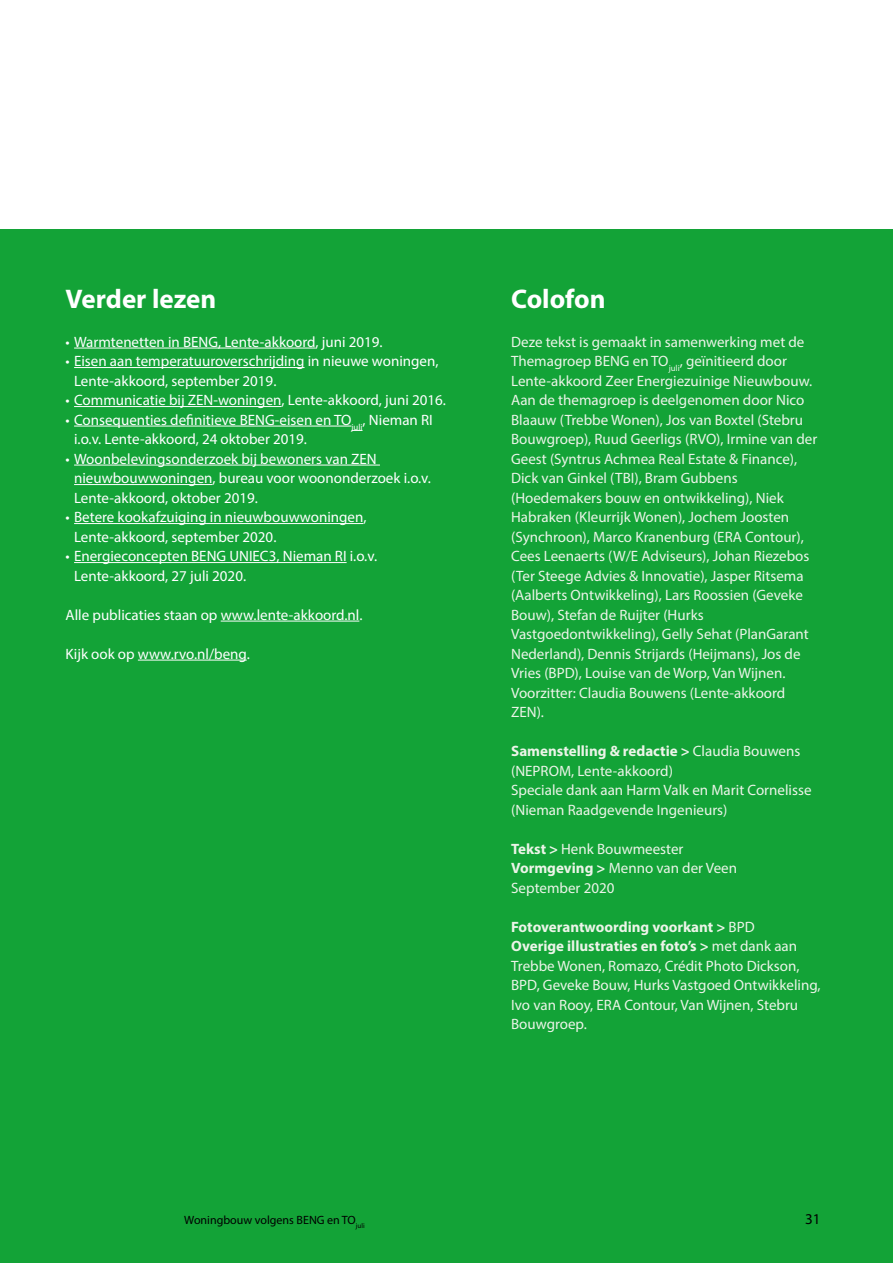
<style>
.page{position:relative;width:893px;height:1263px;background:#fff}
.page>*{position:absolute;margin:0;border:0;box-sizing:border-box;transform-origin:0 0}
.t1{font:700 27px "Myriad Pro";color:#fff}
.t2{font:15px/19.5px "Myriad Pro";color:#ecf4e8}
.t3{font:15px/19.5px "Myriad Pro";color:#fff}
.t4{font:15px "Myriad Pro";color:#000}
.t5{font:12px "Myriad Pro";color:#000}
.s1{font-weight:700}
</style>
<div class="page">
<div style="left:0;top:230px;width:893px;height:1033px;background:#13a337"></div>
<hr style="left:74px;top:348px;width:242px;height:1px;background:#fff">
<hr style="left:74px;top:367px;width:231px;height:1px;background:#fff">
<hr style="left:74px;top:406px;width:207px;height:1px;background:#fff">
<hr style="left:74px;top:426px;width:277px;height:1px;background:#fff">
<hr style="left:74px;top:465px;width:306px;height:1px;background:#fff">
<hr style="left:74px;top:484px;width:139px;height:1px;background:#fff">
<hr style="left:74px;top:523px;width:289px;height:1px;background:#fff">
<hr style="left:74px;top:562px;width:273px;height:1px;background:#fff">
<hr style="left:221px;top:621px;width:138px;height:1px;background:#fff">
<hr style="left:138px;top:660px;width:109px;height:1px;background:#fff">
<h1 class="t1" style="left:66px;top:281px;width:152px">Verder lezen</h1>
<p class="t3" style="left:66px;top:331px;width:319px">• Warmtenetten in BENG, Lente-akkoord, juni 2019.</p>
<p class="t3" style="left:74px;top:351px;width:366px;text-indent:-9px">• Eisen aan temperatuuroverschrijding in nieuwe woningen,<br>Lente-akkoord, september 2019.</p>
<p class="t3" style="left:66px;top:390px;width:382px">• Communicatie bij ZEN-woningen, Lente-akkoord, juni 2016.</p>
<p class="t3" style="left:74px;top:409px;width:360px;text-indent:-8px">• Consequenties definitieve BENG-eisen en TO<sub>juli</sub>, Nieman RI i.o.v. Lente-akkoord, 24 oktober 2019.</p>
<p class="t3" style="left:74px;top:448px;width:358px;text-indent:-9px">• Woonbelevingsonderzoek bij bewoners van ZEN nieuwbouwwoningen, bureau voor woononderzoek i.o.v.<br>Lente-akkoord, oktober 2019.</p>
<p class="t3" style="left:74px;top:507px;width:294px;text-indent:-9px">• Betere kookafzuiging in nieuwbouwwoningen,<br>Lente-akkoord, september 2020.</p>
<p class="t3" style="left:74px;top:546px;width:305px;text-indent:-9px">• Energieconcepten BENG UNIEC3, Nieman RI i.o.v.<br>Lente-akkoord, 27 juli 2020.</p>
<p class="t3" style="left:66px;top:604px;width:298px">Alle publicaties staan op www.lente-akkoord.nl.</p>
<p class="t3" style="left:66px;top:643px;width:186px">Kijk ook op www.rvo.nl/beng.</p>
<h1 class="t1" style="left:511px;top:281px;width:96px">Colofon</h1>
<p class="t2" style="left:511px;top:331px;width:308px">Deze tekst is gemaakt in samenwerking met de Themagroep BENG en TO<sub>juli</sub>, geïnitieerd door Lente-akkoord Zeer Energiezuinige Nieuwbouw.<br>Aan de themagroep is deelgenomen door Nico Blaauw (Trebbe Wonen), Jos van Boxtel (Stebru Bouwgroep), Ruud Geerligs (RVO), Irmine van der Geest (Syntrus Achmea Real Estate &amp; Finance), Dick van Ginkel (TBI), Bram Gubbens (Hoedemakers bouw en ontwikkeling), Niek Habraken (Kleurrijk Wonen), Jochem Joosten (Synchroon), Marco Kranenburg (ERA Contour), Cees Leenaerts (W/E Adviseurs), Johan Riezebos (Ter Steege Advies &amp; Innovatie), Jasper Ritsema (Aalberts Ontwikkeling), Lars Roossien (Geveke Bouw), Stefan de Ruijter (Hurks Vastgoedontwikkeling), Gelly Sehat (PlanGarant Nederland), Dennis Strijards (Heijmans), Jos de Vries (BPD), Louise van de Worp, Van Wijnen.<br>Voorzitter: Claudia Bouwens (Lente-akkoord ZEN).</p>
<p class="t2" style="left:511px;top:741px;width:302px"><span class="s1">Samenstelling &amp; redactie &gt;</span> Claudia Bouwens (NEPROM, Lente-akkoord)<br>Speciale dank aan Harm Valk en Marit Cornelisse (Nieman Raadgevende Ingenieurs)</p>
<p class="t2" style="left:511px;top:838px;width:227px"><span class="s1">Tekst &gt;</span> Henk Bouwmeester<br><span class="s1">Vormgeving &gt;</span> Menno van der Veen<br>September 2020</p>
<p class="t2" style="left:511px;top:916px;width:311px"><span class="s1">Fotoverantwoording voorkant &gt;</span> BPD<br><span class="s1">Overige illustraties en foto’s &gt;</span> met dank aan Trebbe Wonen, Romazo, Crédit Photo Dickson, BPD, Geveke Bouw, Hurks Vastgoed Ontwikkeling, Ivo van Rooy, ERA Contour, Van Wijnen, Stebru Bouwgroep.</p>
<p class="t5" style="left:184px;top:1213px;width:182px">Woningbouw volgens BENG en TO<sub>juli</sub></p>
<p class="t4" style="left:805px;top:1210px;width:17px">31</p>
</div>
